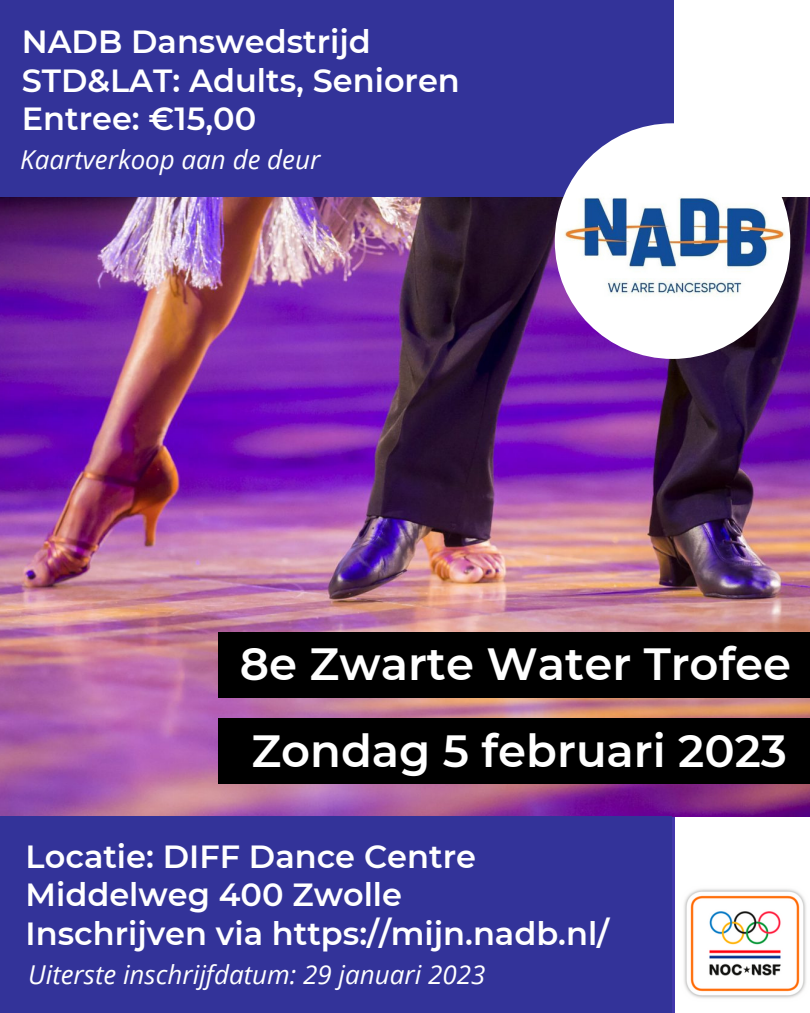
<style>
.page{position:relative;width:810px;height:1013px;background:#fff}
.page>*{position:absolute;margin:0;border:0;box-sizing:border-box;transform-origin:0 0}
.t1{font:600 45px/86.5px "Montserrat";color:#fff}
.t2{font:600 32px/38.2px "Montserrat";color:#fff}
.t3{font:italic 26px "Open Sans";color:#fff}
</style>
<div class="page">
<img style="left:0;top:197px;width:810px;height:619px">
<div style="left:0;top:0;width:674px;height:197px;background:#339"></div>
<img style="left:555px;top:123px;width:235px;height:236px;border-radius:50%">
<img style="left:684px;top:889px;width:122px;height:110px">
<div style="left:0;top:816px;width:672px;height:196px;background:#339"></div>
<div style="left:218px;top:632px;width:592px;height:65px;background:#000"></div>
<div style="left:218px;top:718px;width:592px;height:66px;background:#000"></div>
<p class="t2" style="left:22px;top:23px;width:440px">NADB Danswedstrijd<br>STD&amp;LAT: Adults, Senioren<br>Entree: €15,00</p>
<p class="t3" style="left:20px;top:141px;width:302px">Kaartverkoop aan de deur</p>
<h1 class="t1" style="left:240px;top:621px;width:553px">8e Zwarte Water Trofee<br>Zondag 5 februari 2023</h1>
<p class="t2" style="left:26px;top:837px;width:585px">Locatie: DIFF Dance Centre<br>Middelweg 400 Zwolle<br>Inschrijven via https://mijn.nadb.nl/</p>
<p class="t3" style="left:28px;top:956px;width:459px">Uiterste inschrijfdatum: 29 januari 2023</p>
</div>
